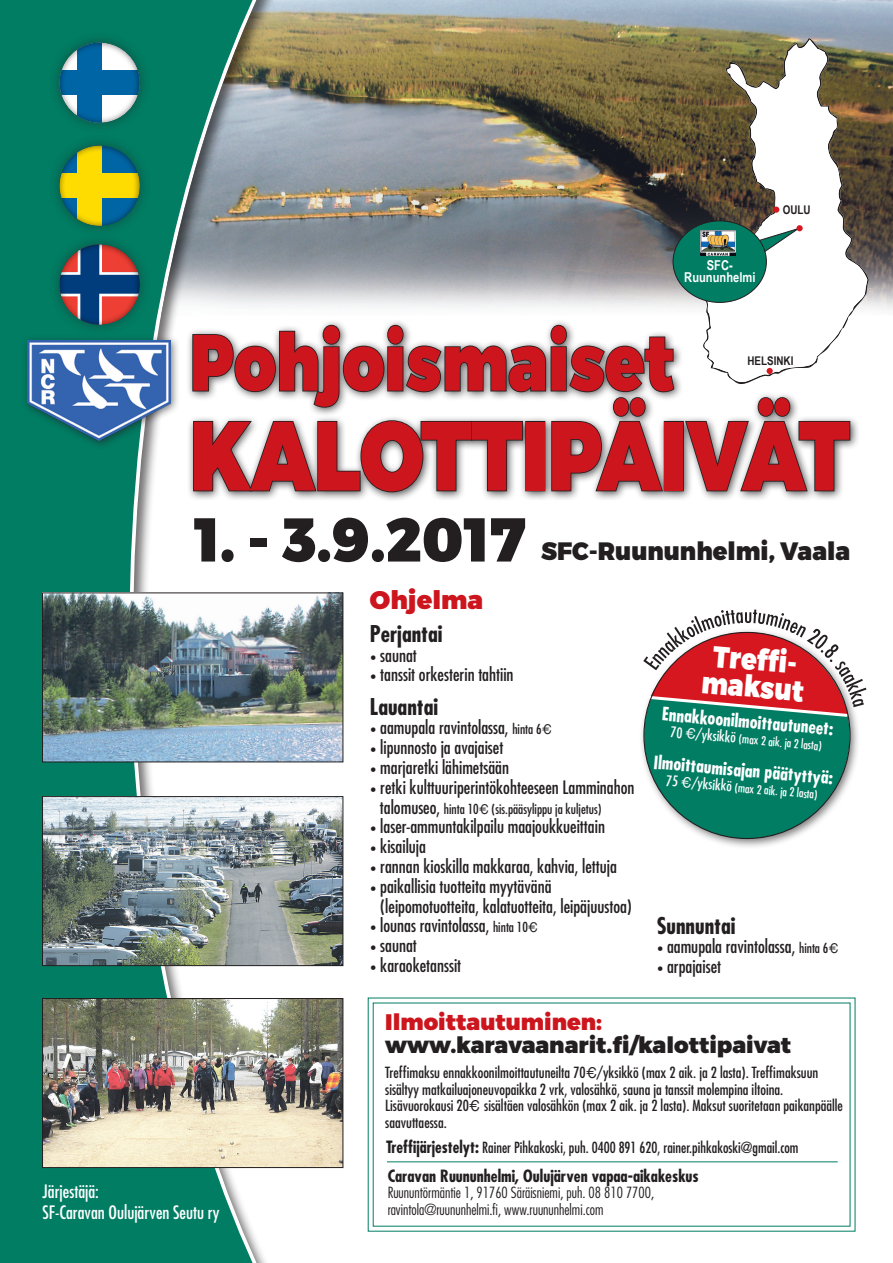
<style>
.page{position:relative;width:893px;height:1263px;background:#fff}
.page>*{position:absolute;margin:0;border:0;box-sizing:border-box;transform-origin:0 0}
.t1{font:900 97.95px "Montserrat";letter-spacing:-.005em;color:#cd151d;scale:.81 1}
.t2{font:900 79.5px "Montserrat";color:#cd151d;scale:.81 1}
.t3{font:900 61.8px "Montserrat";color:#231f20;scale:.95 1}
.t4{font:900 30px/27px "Montserrat";color:#fff;text-align:center;scale:.86 1}
.t5{font:900 25.5px "Montserrat";color:#cd151d}
.t6{font:900 25.2px "Montserrat";color:#231f20;scale:.95 1}
.t7{font:900 22.5px "Montserrat";color:#231f20}
.t8{font:700 condensed 22.5px "Futura";color:#231f20}
.t9{font:900 22.5px "Montserrat";color:#cd151d}
.t10{font:condensed 18px/19.8px "Futura";color:#231f20}
.t11{font:700 condensed 18px "Futura";color:#fff}
.t12{font:condensed 18px/21.6px "Futura";color:#fff}
.t13{font:700 condensed 16.5px "Futura";color:#231f20}
.t14{font:condensed 15px/16.5px "Futura";color:#231f20}
.t15{font:300 condensed 15px/16.5px "Futura";color:#231f20}
.t16{font:700 13.65px/11.9px "Arial Narrow";color:#fff;text-align:center}
.t17{font:condensed 13.5px "Futura";color:#231f20}
.t18{font:condensed 12px "Futura";color:#fff}
.t19{font:700 12px "Arial Narrow";color:#231f20}
.s1{font-family:"Cambria";font-style:italic;font-stretch:normal;font-size:15px}
.s2{font-size:13.5px}
.s3{font-family:"Helvetica";font-stretch:normal;font-size:13.5px}
.s4{font-size:18px}
.s5{font-family:"Helvetica";font-stretch:normal}
.s6{font-size:14.4px}
.s7{font-family:"Helvetica";font-stretch:normal;font-size:14.4px}
.s8{font-weight:700;font-size:16.5px}
</style>
<div class="page">
<div style="left:0;top:0;width:291px;height:1263px;background:#007d63"></div>
<div style="left:131px;top:0;width:762px;height:1263px;background:#231f20;opacity:.65"></div>
<img style="left:44px;top:595px;width:297px;height:165px">
<div style="left:42px;top:593px;width:301px;height:169px;border:1px solid #231f20"></div>
<img style="left:44px;top:798px;width:297px;height:166px">
<div style="left:42px;top:796px;width:301px;height:170px;border:1px solid #231f20"></div>
<img style="left:44px;top:1000px;width:297px;height:166px">
<div style="left:42px;top:998px;width:301px;height:170px;border:1px solid #231f20"></div>
<div style="left:46px;top:132px;width:104px;height:104px;background:#007d63"></div>
<div style="left:57px;top:144px;width:83px;height:83px;background:#231f20;opacity:.75"></div>
<div style="left:46px;top:231px;width:104px;height:104px;background:#007d63"></div>
<div style="left:57px;top:243px;width:83px;height:83px;background:#231f20;opacity:.75"></div>
<div style="left:186px;top:319px;width:674px;height:183px;background:#231f20;opacity:.75"></div>
<svg style="left:191px;top:324px;width:484px;height:169px"></svg>
<div style="left:664px;top:421px;width:20px;height:70px;border:2px solid #231f20"></div>
<svg style="left:684px;top:396px;width:167px;height:97px"></svg>
<div style="left:46px;top:29px;width:104px;height:104px;background:#007d63"></div>
<div style="left:57px;top:41px;width:83px;height:83px;background:#231f20;opacity:.75"></div>
<div style="left:21px;top:334px;width:159px;height:116px;background:#231f20;opacity:.6"></div>
<img style="left:28px;top:340px;width:142px;height:101px">
<svg style="left:703px;top:38px;width:166px;height:348px"></svg>
<svg style="left:704px;top:40px;width:163px;height:346px"></svg>
<svg style="left:773px;top:207px;width:6px;height:6px"></svg>
<svg style="left:757px;top:226px;width:46px;height:29px"></svg>
<div style="left:673px;top:221px;width:93px;height:81px;background:#007d63;border-radius:50%"></div>
<div style="left:796px;top:225px;width:7px;height:6px;background:#d7171f;border-radius:50%"></div>
<svg style="left:767px;top:368px;width:6px;height:6px"></svg>
<div style="left:639px;top:628px;width:222px;height:222px;background:#231f20;opacity:.6"></div>
<svg style="left:639px;top:628px;width:215px;height:215px;fill:#007d63"></svg>
<img style="left:701px;top:230px;width:34px;height:26px">
<svg style="left:367px;top:997px;width:489px;height:235px"></svg>
<hr style="left:387px;top:1161px;width:451px;height:1px;background:#007d63">
<svg style="left:643px;top:609px;width:223px;height:110px"></svg>
<p class="t16" style="left:684px;top:259px;width:73px">SFC-<br>Ruununhelmi</p>
<p class="t19" style="left:783px;top:203px;width:29px">OULU</p>
<h2 class="t2" style="left:190px;top:313px;width:600px">Pohjoismaiset</h2>
<p class="t19" style="left:747px;top:354px;width:47px">HELSINKI</p>
<h1 class="t1" style="left:190px;top:394px;width:816px">KALOTTIPÄIVÄT</h1>
<h3 class="t3" style="left:194px;top:501px;width:350px">1. - 3.9.2017</h3>
<h3 class="t6" style="left:541px;top:536px;width:327px">SFC-Ruununhelmi, Vaala</h3>
<h3 class="t5" style="left:370px;top:584px;width:115px">Ohjelma</h3>
<p class="t8" style="left:370px;top:620px;width:74px">Perjantai</p>
<p class="t10" style="left:370px;top:645px;width:48px"><span class="s1">•</span> saunat</p>
<p class="t10" style="left:370px;top:665px;width:145px"><span class="s1">•</span> tanssit orkesterin tahtiin</p>
<p class="t8" style="left:370px;top:692px;width:70px">Lauantai</p>
<p class="t10" style="left:370px;top:718px;width:183px"><span class="s1">•</span> aamupala ravintolassa, <span class="s2">hinta 6</span><span class="s3">€</span></p>
<p class="t10" style="left:370px;top:737px;width:135px"><span class="s1">•</span> lipunnosto ja avajaiset</p>
<p class="t10" style="left:370px;top:757px;width:141px"><span class="s1">•</span> marjaretki lähimetsään</p>
<p class="t10" style="left:370px;top:777px;width:266px"><span class="s1">•</span> retki kulttuuriperintökohteeseen Lamminahon</p>
<p class="t17" style="left:380px;top:800px;width:223px"><span class="s4">talomuseo,</span> hinta 10<span class="s5">€</span> (sis.pääsylippu ja kuljetus)</p>
<p class="t10" style="left:370px;top:817px;width:237px"><span class="s1">•</span> laser-ammuntakilpailu maajoukkueittain</p>
<p class="t10" style="left:370px;top:836px;width:58px"><span class="s1">•</span> kisailuja</p>
<p class="t10" style="left:370px;top:856px;width:248px"><span class="s1">•</span> rannan kioskilla makkaraa, kahvia, lettuja</p>
<p class="t10" style="left:380px;top:876px;width:253px;text-indent:-10px"><span class="s1">•</span> paikallisia tuotteita myytävänä (leipomotuotteita, kalatuotteita, leipäjuustoa)</p>
<p class="t10" style="left:370px;top:916px;width:170px"><span class="s1">•</span> lounas ravintolassa, <span class="s2">hinta 10</span><span class="s3">€</span></p>
<p class="t10" style="left:370px;top:935px;width:48px"><span class="s1">•</span> saunat</p>
<p class="t10" style="left:370px;top:955px;width:93px"><span class="s1">•</span> karaoketanssit</p>
<h3 class="t4" style="left:705px;top:643px;width:121px;rotate:5deg">Treffi - maksut</h3>
<p class="t11" style="left:663px;top:702px;width:174px;rotate:5deg">Ennakkoonilmoittautuneet:</p>
<p class="t18" style="left:671px;top:725px;width:153px;rotate:5deg"><span class="s6">70</span> <span class="s7">€</span><span class="s6">/yksikkö</span> (max 2 aik. ja 2 lasta)</p>
<p class="t11" style="left:655px;top:751px;width:181px;rotate:5deg">Ilmoittaumisajan päätyttyä:</p>
<p class="t18" style="left:667px;top:774px;width:153px;rotate:5deg"><span class="s6">75</span> <span class="s7">€</span><span class="s6">/yksikkö</span> (max 2 aik. ja 2 lasta)</p>
<p class="t8" style="left:657px;top:911px;width:80px">Sunnuntai</p>
<p class="t10" style="left:657px;top:937px;width:183px"><span class="s1">•</span> aamupala ravintolassa, <span class="s2">hinta 6</span><span class="s3">€</span></p>
<p class="t10" style="left:657px;top:956px;width:66px"><span class="s1">•</span> arpajaiset</p>
<p class="t9" style="left:385px;top:1008px;width:218px">Ilmoittautuminen:</p>
<p class="t7" style="left:385px;top:1031px;width:407px">www.karavaanarit.fi/kalottipaivat</p>
<p class="t14" style="left:385px;top:1064px;width:459px">Treffimaksu ennakkoonilmoittautuneilta 70<span class="s5">€</span>/yksikkö (max 2 aik. ja 2 lasta). Treffimaksuun sisältyy matkailuajoneuvopaikka 2 vrk, valosähkö, sauna ja tanssit molempina iltoina.<br>Lisävuorokausi 20<span class="s5">€</span> sisältäen valosähkön (max 2 aik. ja 2 lasta). Maksut suoritetaan paikanpäälle saavuttaessa.</p>
<p class="t12" style="left:43px;top:1180px;width:179px">Järjestäjä:<br>SF-Caravan Oulujärven Seutu ry</p>
<p class="t14" style="left:386px;top:1139px;width:414px"><span class="s8">Treffijärjestelyt:</span> Rainer Pihkakoski, puh. 0400 891 620, rainer.pihkakoski@gmail.com</p>
<p class="t13" style="left:388px;top:1165px;width:313px">Caravan Ruununhelmi, Oulujärven vapaa-aikakeskus</p>
<p class="t15" style="left:388px;top:1184px;width:268px">Ruununtörmäntie 1, 91760 Säräisniemi, puh. 08 810 7700, ravintola@ruununhelmi.fi, www.ruununhelmi.com</p>
</div>
